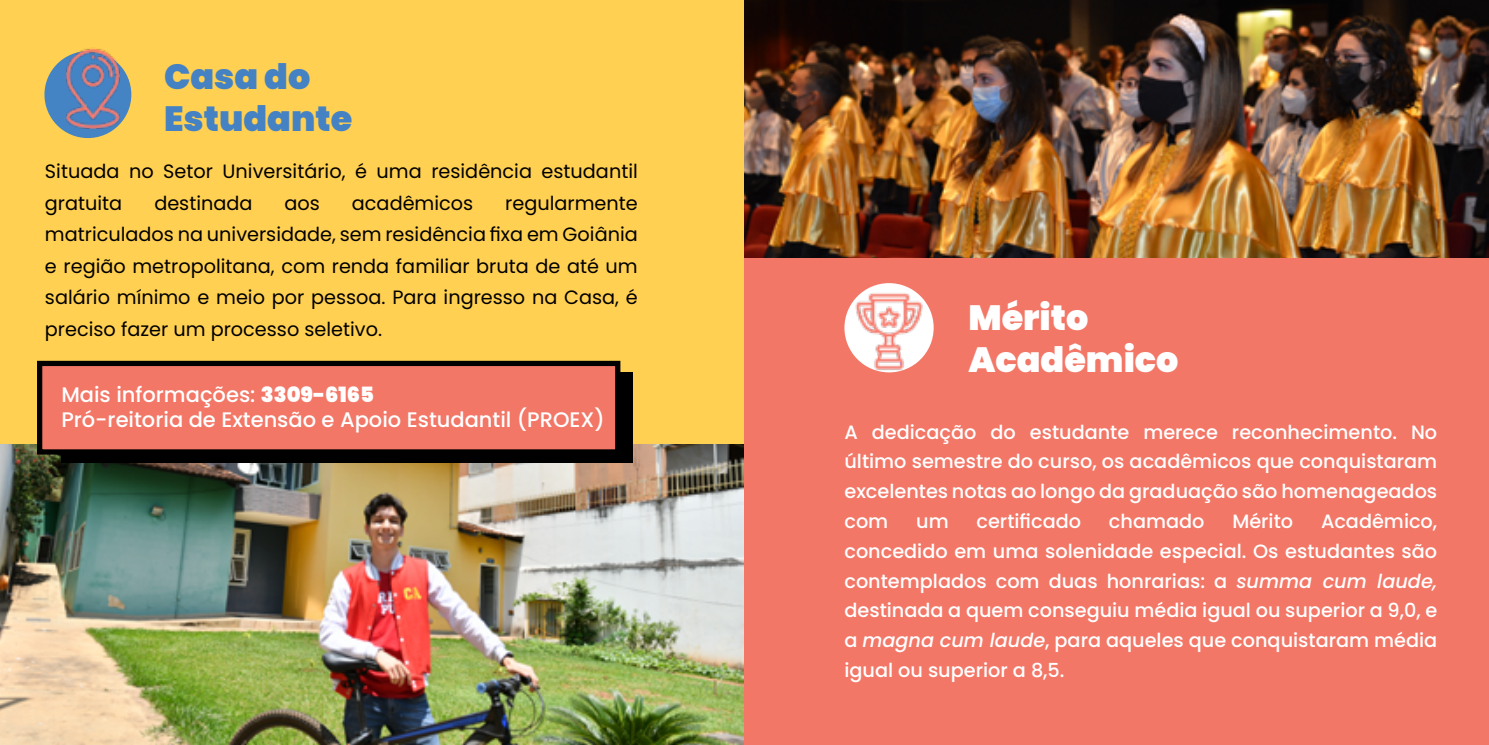
<style>
.page{position:relative;width:1489px;height:745px;background:#fff}
.page>*{position:absolute;margin:0;border:0;box-sizing:border-box;transform-origin:0 0}
.t1{font:900 35px/42px "Poppins";color:#4582c4}
.t2{font:900 35px/42px "Poppins";color:#fff}
.t3{font:500 21px/25.2px "Poppins";color:#fff}
.t4{font:500 19.25px/29.8px "Poppins";color:#fff;text-align:justify}
.t5{font:19.25px/31.5px "Poppins";color:#000}
.s1{font-weight:900}
.s2{font-style:italic}
</style>
<div class="page">
<div style="left:0;top:0;width:744px;height:744px;background:#ffd051"></div>
<div style="left:44px;top:51px;width:87px;height:87px;background:#4483c4;border-radius:50%"></div>
<img style="left:50px;top:48px;width:82px;height:83px">
<img style="left:0;top:444px;width:744px;height:300px">
<div style="left:61px;top:372px;width:571px;height:90px;background:#000"></div>
<div style="left:37px;top:360px;width:583px;height:94px;background:#f37767;border:5px solid #000"></div>
<div style="left:744px;top:0;width:744px;height:744px;background:#f37767"></div>
<img style="left:744px;top:0;width:744px;height:257px">
<div style="left:844px;top:283px;width:89px;height:89px;background:#fff;border-radius:50%"></div>
<img style="left:850px;top:287px;width:77px;height:86px">
<h1 class="t1" style="left:164px;top:55px;width:190px">Casa do<br>Estudante</h1>
<p class="t5" style="left:45px;top:156px;width:594px">Situada no Setor Universitário, é uma residência estudantil gratuita</p>
<p class="t5" style="left:154px;top:187px;width:100px">destinada</p>
<p class="t5" style="left:284px;top:187px;width:37px">aos</p>
<p class="t5" style="left:352px;top:187px;width:123px">acadêmicos</p>
<p class="t5" style="left:45px;top:187px;width:594px;text-align:justify;text-indent:460px">regularmente matriculados na universidade, sem residência fixa em Goiânia e região metropolitana, com renda familiar bruta de até um salário mínimo e meio por pessoa. Para ingresso na Casa, é preciso fazer um processo seletivo.</p>
<p class="t3" style="left:61px;top:382px;width:545px">Mais informações: <span class="s1">3309-6165<br></span>Pró-reitoria de Extensão e Apoio Estudantil (PROEX)</p>
<h1 class="t2" style="left:968px;top:297px;width:212px">Mérito<br>Acadêmico</h1>
<p class="t4" style="left:844px;top:417px;width:594px">A dedicação do estudante merece reconhecimento. No último semestre do curso, os acadêmicos que conquistaram excelentes notas ao longo da graduação são homenageados com</p>
<p class="t4" style="left:916px;top:506px;width:34px">um</p>
<p class="t4" style="left:976px;top:506px;width:106px">certificado</p>
<p class="t4" style="left:1108px;top:506px;width:97px">chamado</p>
<p class="t4" style="left:1232px;top:506px;width:62px">Mérito</p>
<p class="t4" style="left:844px;top:506px;width:594px;text-indent:476px">Acadêmico, concedido em uma solenidade especial. Os estudantes são contemplados com duas honrarias: a <span class="s2">summa cum laude, </span>destinada a quem conseguiu média igual ou superior a 9,0, e a <span class="s2">magna cum laude</span>, para aqueles que conquistaram média igual ou superior a 8,5.</p>
</div>
